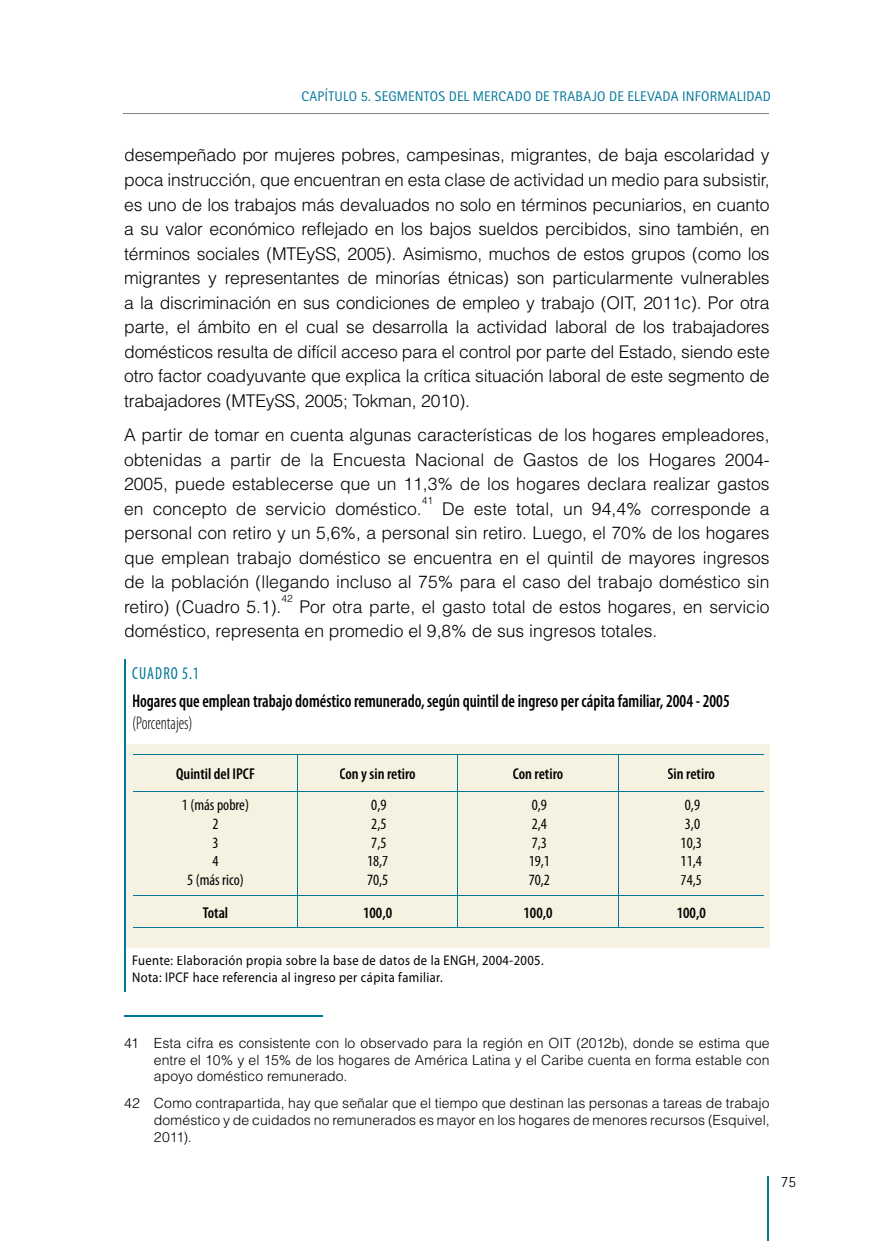
<style>
.page{position:relative;width:869px;height:1241px;background:#fff}
.page>*{position:absolute;margin:0;border:0;box-sizing:border-box;transform-origin:0 0}
.t1{font:600 condensed 18.38px "Myriad Pro";color:#000;scale:.9 1}
.t2{font:300 condensed 18.38px "Myriad Pro";color:#000;scale:.9 1}
.t3{font:300 17.5px/24.5px "Helvetica LT Std";color:#000;text-align:justify}
.t4{font:condensed 17.5px "Myriad Pro";letter-spacing:.07em;color:#007698;scale:.9 1}
.t5{font:condensed 15.75px/18.9px "Myriad Pro";color:#000;text-align:justify}
.t6{font:600 condensed 15.75px "Myriad Pro";color:#000}
.t7{font:300 15.75px "Rotis Sans Serif Std";color:#000}
.t8{font:300 14px/16.8px "Helvetica LT Std";letter-spacing:.01em;color:#000;text-align:justify}
.t9{font:14px/16.8px "Myriad Pro";letter-spacing:.03em;color:#000;scale:.9 1}
.t10{font:14px "Rotis Sans Serif Std";letter-spacing:.015em;color:#007698}
.t11{font:300 10.15px "Helvetica LT Std";color:#000}
</style>
<div class="page">
<hr style="left:767px;top:1176px;width:2px;height:64px;background:#007698">
<hr style="left:123px;top:113px;width:645px;height:1px;background:#808080">
<div style="left:125px;top:744px;width:643px;height:203px;background:#f5f2e1"></div>
<hr style="left:124px;top:659px;width:2px;height:27px;background:#007698">
<hr style="left:124px;top:686px;width:2px;height:58px;background:#007698">
<hr style="left:124px;top:744px;width:2px;height:203px;background:#007698">
<hr style="left:124px;top:947px;width:2px;height:44px;background:#007698">
<hr style="left:297px;top:896px;width:1px;height:31px;background:#007698">
<hr style="left:457px;top:896px;width:1px;height:31px;background:#007698">
<hr style="left:617px;top:896px;width:1px;height:31px;background:#007698">
<hr style="left:133px;top:927px;width:164px;height:1px;background:#007698">
<hr style="left:297px;top:927px;width:160px;height:1px;background:#007698">
<hr style="left:457px;top:927px;width:161px;height:1px;background:#007698">
<hr style="left:618px;top:927px;width:145px;height:1px;background:#007698">
<hr style="left:133px;top:753px;width:164px;height:1px;background:#007698">
<hr style="left:297px;top:753px;width:160px;height:1px;background:#007698">
<hr style="left:297px;top:754px;width:1px;height:36px;background:#007698">
<hr style="left:457px;top:753px;width:161px;height:1px;background:#007698">
<hr style="left:457px;top:754px;width:1px;height:36px;background:#007698">
<hr style="left:618px;top:753px;width:145px;height:1px;background:#007698">
<hr style="left:617px;top:754px;width:1px;height:36px;background:#007698">
<hr style="left:133px;top:790px;width:164px;height:1px;background:#007698">
<hr style="left:297px;top:790px;width:160px;height:1px;background:#007698">
<hr style="left:297px;top:791px;width:1px;height:104px;background:#007698">
<hr style="left:457px;top:790px;width:161px;height:1px;background:#007698">
<hr style="left:457px;top:791px;width:1px;height:104px;background:#007698">
<hr style="left:618px;top:790px;width:145px;height:1px;background:#007698">
<hr style="left:617px;top:791px;width:1px;height:104px;background:#007698">
<hr style="left:133px;top:895px;width:164px;height:1px;background:#007698">
<hr style="left:297px;top:895px;width:160px;height:1px;background:#007698">
<hr style="left:457px;top:895px;width:161px;height:1px;background:#007698">
<hr style="left:618px;top:895px;width:145px;height:1px;background:#007698">
<hr style="left:124px;top:1014px;width:198px;height:2px;background:#007698">
<p class="t10" style="left:301px;top:88px;width:471px">CAPÍTULO 5. SEGMENTOS DEL MERCADO DE TRABAJO DE ELEVADA INFORMALIDAD</p>
<p class="t3" style="left:124px;top:143px;width:646px">desempeñado por mujeres pobres, campesinas, migrantes, de baja escolaridad y poca instrucción, que encuentran en esta clase de actividad un medio para subsistir, es uno de los trabajos más devaluados no solo en términos pecuniarios, en cuanto a su valor económico reflejado en los bajos sueldos percibidos, sino también, en términos sociales (MTEySS, 2005). Asimismo, muchos de estos grupos (como los migrantes y representantes de minorías étnicas) son particularmente vulnerables a la discriminación en sus condiciones de empleo y trabajo (OIT, 2011c). Por otra parte, el ámbito en el cual se desarrolla la actividad laboral de los trabajadores domésticos resulta de difícil acceso para el control por parte del Estado, siendo este otro factor coadyuvante que explica la crítica situación laboral de este segmento de trabajadores (MTEySS, 2005; Tokman, 2010).</p>
<p class="t3" style="left:124px;top:422px;width:646px">A partir de tomar en cuenta algunas características de los hogares empleadores, obtenidas a partir de la Encuesta Nacional de Gastos de los Hogares 2004- 2005, puede establecerse que un 11,3% de los hogares declara realizar gastos en concepto de servicio doméstico.</p>
<p class="t11" style="left:421px;top:493px;width:13px">41</p>
<p class="t3" style="left:124px;top:496px;width:646px;text-indent:318px">De este total, un 94,4% corresponde a personal con retiro y un 5,6%, a personal sin retiro. Luego, el 70% de los hogares que emplean trabajo doméstico se encuentra en el quintil de mayores ingresos de la población (llegando incluso al 75% para el caso del trabajo doméstico sin retiro) (Cuadro 5.1).</p>
<p class="t11" style="left:281px;top:591px;width:13px">42</p>
<p class="t3" style="left:124px;top:594px;width:646px;text-indent:175px">Por otra parte, el gasto total de estos hogares, en servicio doméstico, representa en promedio el 9,8% de sus ingresos totales.</p>
<p class="t4" style="left:132px;top:662px;width:76px">CUADRO 5.1</p>
<p class="t1" style="left:132px;top:689px;width:665px">Hogares que emplean trabajo doméstico remunerado, según quintil de ingreso per cápita familiar, 2004 - 2005</p>
<p class="t2" style="left:132px;top:712px;width:69px">(Porcentajes)</p>
<p class="t6" style="left:176px;top:763px;width:80px">Quintil del IPCF</p>
<p class="t6" style="left:339px;top:763px;width:78px">Con y sin retiro</p>
<p class="t6" style="left:512px;top:763px;width:52px">Con retiro</p>
<p class="t6" style="left:667px;top:763px;width:49px">Sin retiro</p>
<p class="t5" style="left:182px;top:794px;width:69px;text-align:center">1 (más pobre)<br>2<br>3<br>4<br>5 (más rico)</p>
<p class="t5" style="left:367px;top:794px;width:23px">0,9<br>2,5<br>7,5<br>18,7<br>70,5</p>
<p class="t5" style="left:528px;top:794px;width:23px;text-align:left">0,9<br>2,4<br>7,3<br>19,1<br>70,2</p>
<p class="t5" style="left:680px;top:794px;width:23px">0,9<br>3,0<br>10,3<br>11,4<br>74,5</p>
<p class="t6" style="left:202px;top:902px;width:27px">Total</p>
<p class="t6" style="left:363px;top:902px;width:31px">100,0</p>
<p class="t6" style="left:523px;top:902px;width:31px">100,0</p>
<p class="t6" style="left:676px;top:902px;width:31px">100,0</p>
<p class="t9" style="left:132px;top:951px;width:458px">Fuente: Elaboración propia sobre la base de datos de la ENGH, 2004-2005.<br>Nota: IPCF hace referencia al ingreso per cápita familiar.</p>
<p class="t8" style="left:154px;top:1034px;width:617px;text-indent:-30px">41 Esta cifra es consistente con lo observado para la región en OIT (2012b), donde se estima que entre el 10% y el 15% de los hogares de América Latina y el Caribe cuenta en forma estable con apoyo doméstico remunerado.</p>
<p class="t8" style="left:154px;top:1094px;width:617px;text-indent:-30px">42 Como contrapartida, hay que señalar que el tiempo que destinan las personas a tareas de trabajo doméstico y de cuidados no remunerados es mayor en los hogares de menores recursos (Esquivel, 2011).</p>
<p class="t7" style="left:780px;top:1172px;width:17px">75</p>
</div>
